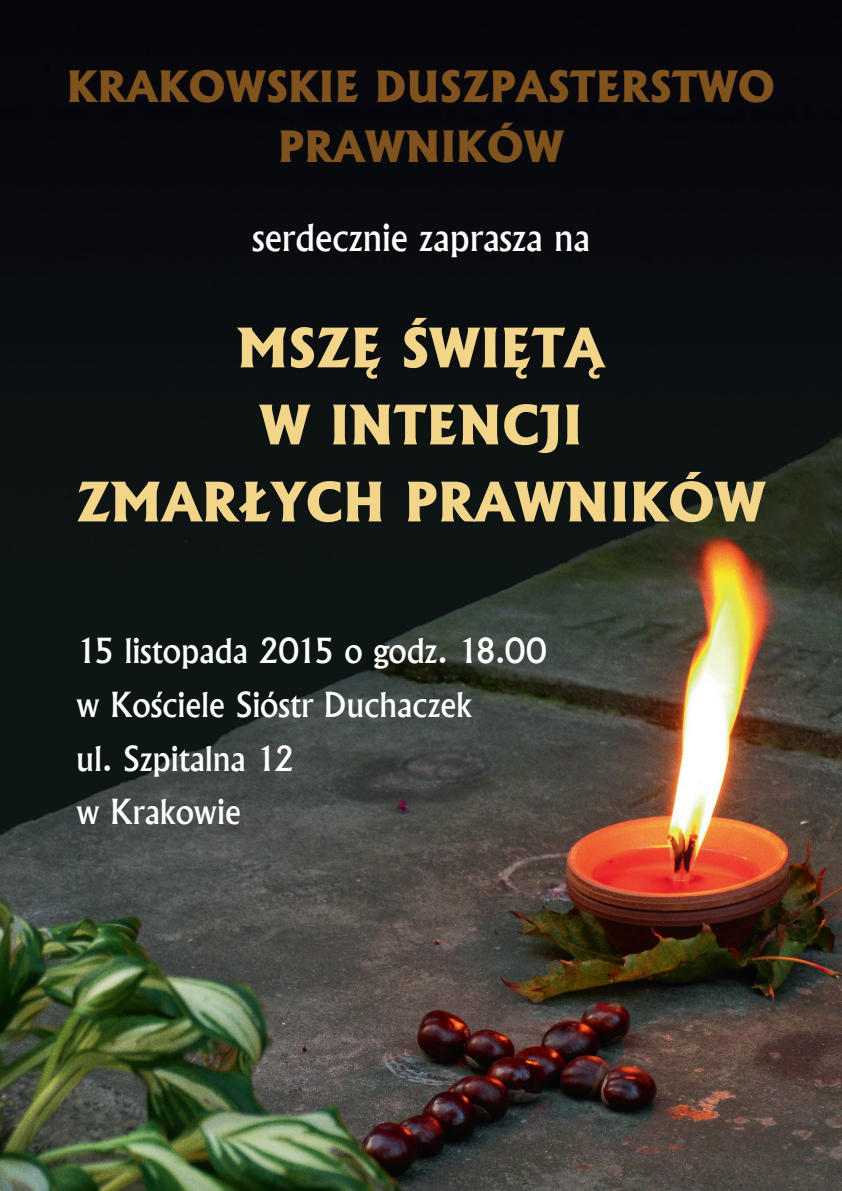
<style>
.page{position:relative;width:842px;height:1191px;background:#fff}
.page>*{position:absolute;margin:0;border:0;box-sizing:border-box;transform-origin:0 0}
.t1{font:800 52px/77px "Albertus";color:#f2d588;text-align:center}
.t2{font:800 41.2px/60px "Albertus";color:#80521d;text-align:center}
.t3{font:500 36px "Albertus";color:#fff}
.t4{font:500 33px/53.8px "Albertus";color:#fff}
</style>
<div class="page">
<img style="left:0;top:0;width:842px;height:1191px">
<p class="t2" style="left:67px;top:57px;width:710px">KRAKOWSKIE DUSZPASTERSTWO<br>PRAWNIKÓW</p>
<p class="t3" style="left:252px;top:215px;width:339px">serdecznie zaprasza na</p>
<h1 class="t1" style="left:76px;top:309px;width:691px">MSZĘ ŚWIĘTĄ<br>W INTENCJI<br>ZMARŁYCH PRAWNIKÓW</h1>
<p class="t4" style="left:77px;top:624px;width:472px">15 listopada 2015 o godz. 18.00 w Kościele Sióstr Duchaczek<br>ul. Szpitalna 12<br>w Krakowie</p>
</div>
